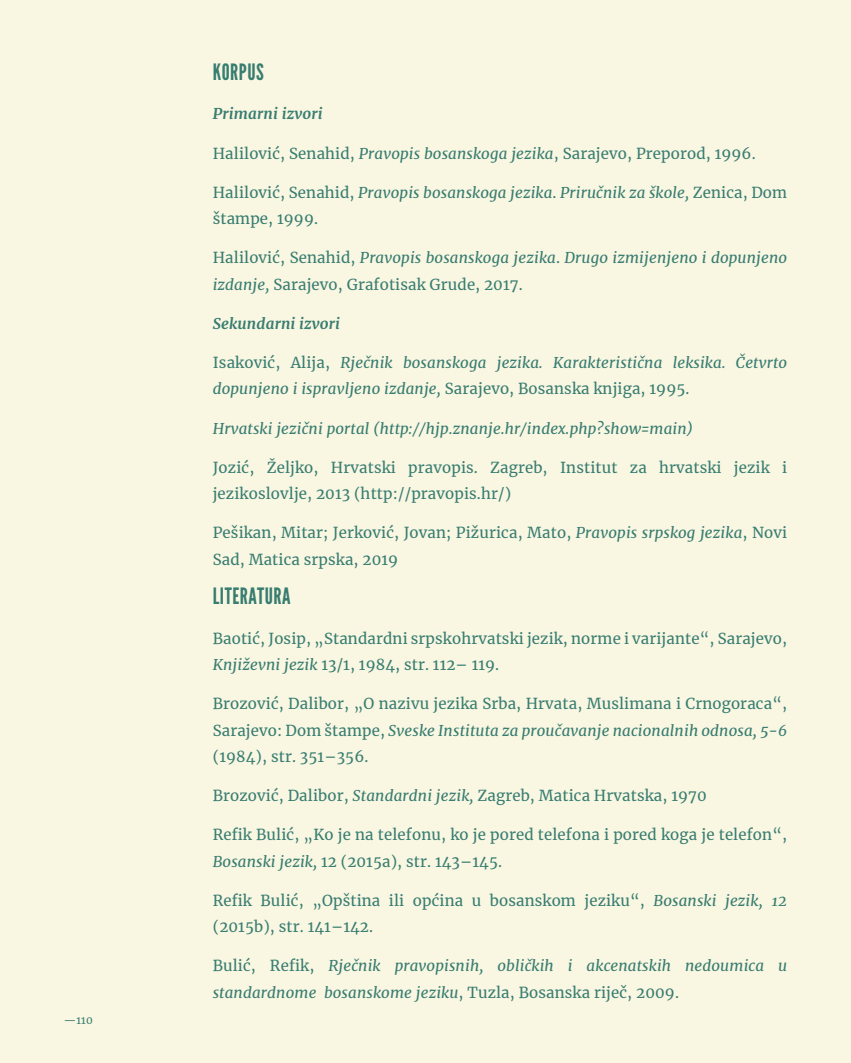
<style>
.page{position:relative;width:851px;height:1063px;background:#fff}
.page>*{position:absolute;margin:0;border:0;box-sizing:border-box;transform-origin:0 0}
.t1{font:22.5px "League Gothic";letter-spacing:.025em;color:#377d70}
.t2{font:15px/26.4px "Merriweather";letter-spacing:.01em;color:#377d70}
.t3{font:italic 15px/26.4px "Merriweather";letter-spacing:.01em;color:#377d70}
.t4{font:italic 700 15px "Merriweather";letter-spacing:.01em;color:#377d70}
.t5{font:10.5px "Merriweather";color:#377d70}
.s1{font-style:italic}
.s2{font-style:normal}
</style>
<div class="page">
<div style="left:0;top:0;width:850px;height:1063px;background:#f9f6e2"></div>
<p class="t5" style="left:64px;top:1013px;width:31px">—110</p>
<h1 class="t1" style="left:213px;top:59px;width:53px">KORPUS</h1>
<p class="t4" style="left:213px;top:104px;width:111px">Primarni izvori</p>
<p class="t2" style="left:213px;top:140px;width:544px">Halilović, Senahid, <span class="s1">Pravopis bosanskoga jezika</span>, Sarajevo, Preporod, 1996.</p>
<p class="t2" style="left:213px;top:179px;width:576px">Halilović, Senahid, <span class="s1">Pravopis bosanskoga jezika</span>. <span class="s1">Priručnik za škole,</span> Zenica, Dom štampe, 1999.</p>
<p class="t3" style="left:213px;top:244px;width:576px"><span class="s2">Halilović, Senahid,</span> Pravopis bosanskoga jezika<span class="s2">.</span> Drugo izmijenjeno i dopunjeno izdanje, <span class="s2">Sarajevo, Grafotisak Grude, 2017.</span></p>
<p class="t4" style="left:213px;top:313px;width:129px">Sekundarni izvori</p>
<p class="t3" style="left:213px;top:349px;width:576px"><span class="s2">Isaković, Alija,</span> Rječnik bosanskoga jezika. Karakteristična leksika. Četvrto dopunjeno i ispravljeno izdanje, <span class="s2">Sarajevo, Bosanska knjiga, 1995.</span></p>
<p class="t3" style="left:213px;top:415px;width:482px">Hrvatski jezični portal (http://hjp.znanje.hr/index.php?show=main)</p>
<p class="t2" style="left:213px;top:454px;width:576px">Jozić, Željko, Hrvatski pravopis. Zagreb, Institut za hrvatski jezik i jezikoslovlje, 2013 (http://pravopis.hr/)</p>
<p class="t2" style="left:213px;top:519px;width:576px">Pešikan, Mitar; Jerković, Jovan; Pižurica, Mato, <span class="s1">Pravopis srpskog jezika</span>, Novi<br>Sad, Matica srpska, 2019</p>
<h1 class="t1" style="left:213px;top:583px;width:79px">LITERATURA</h1>
<p class="t2" style="left:213px;top:625px;width:576px">Baotić, Josip, „Standardni srpskohrvatski jezik, norme i varijante“, Sarajevo,<br><span class="s1">Književni jezik</span> 13/1, 1984, str. 112– 119.</p>
<p class="t2" style="left:213px;top:690px;width:576px;text-align:justify">Brozović, Dalibor, „O nazivu jezika Srba, Hrvata, Muslimana i Crnogoraca“, Sarajevo: Dom štampe, <span class="s1">Sveske Instituta za proučavanje nacionalnih odnosa, 5-6 </span>(1984), str. 351–356.</p>
<p class="t2" style="left:213px;top:782px;width:495px">Brozović, Dalibor, <span class="s1">Standardni jezik,</span> Zagreb, Matica Hrvatska, 1970</p>
<p class="t2" style="left:213px;top:821px;width:576px">Refik Bulić, „Ko je na telefonu, ko je pored telefona i pored koga je telefon“,<br><span class="s1">Bosanski jezik,</span> 12 (2015a), str. 143–145.</p>
<p class="t2" style="left:213px;top:887px;width:576px">Refik Bulić, „Opština ili općina u bosanskom jeziku“, <span class="s1">Bosanski jezik, 12 </span>(2015b), str. 141–142.</p>
<p class="t3" style="left:213px;top:952px;width:576px"><span class="s2">Bulić, Refik,</span> Rječnik pravopisnih, obličkih i akcenatskih nedoumica u standardnome bosanskome jeziku<span class="s2">, Tuzla, Bosanska riječ, 2009.</span></p>
</div>
